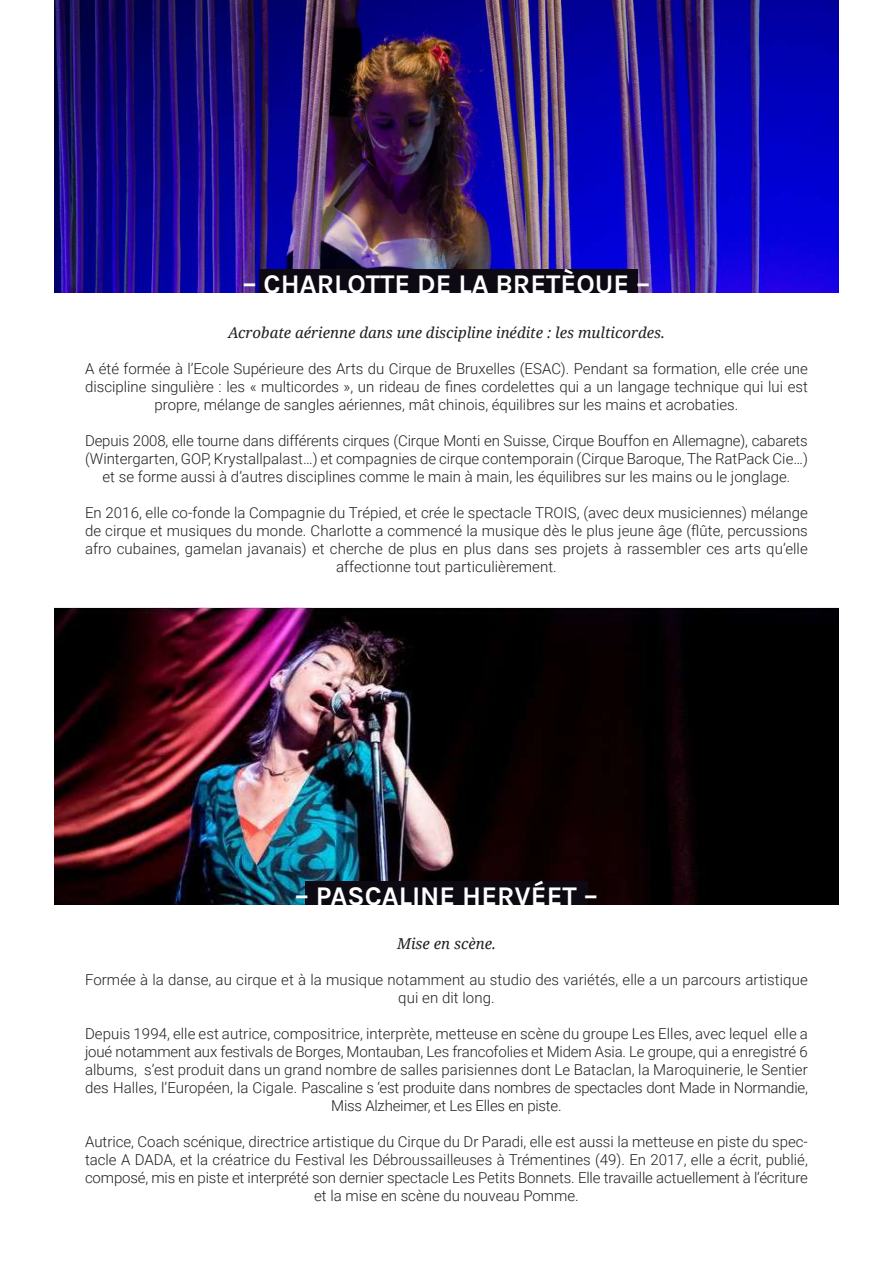
<style>
.page{position:relative;width:893px;height:1263px;background:#fff}
.page>*{position:absolute;margin:0;border:0;box-sizing:border-box;transform-origin:0 0}
.t1{font:700 27px "Karla";color:#fff}
.t2{font:300 15px/18px "Roboto";color:#231f20;text-align:center}
.t3{font:italic 15px "Noto Serif";color:#231f20}
</style>
<div class="page">
<img style="left:54px;top:608px;width:785px;height:296px">
<div style="left:305px;top:881px;width:283px;height:23px;background:#0d0a13"></div>
<img style="left:54px;top:0;width:785px;height:293px">
<div style="left:259px;top:269px;width:379px;height:24px;background:#0d0a13"></div>
<h1 class="t1" style="left:243px;top:268px;width:409px">– CHARLOTTE DE LA BRETÈQUE –</h1>
<p class="t3" style="left:228px;top:322px;width:438px">Acrobate aérienne dans une discipline inédite : les multicordes.</p>
<p class="t2" style="left:85px;top:359px;width:724px">A été formée à l’Ecole Supérieure des Arts du Cirque de Bruxelles (ESAC). Pendant sa formation, elle crée une discipline singulière : les « multicordes », un rideau de fines cordelettes qui a un langage technique qui lui est propre, mélange de sangles aériennes, mât chinois, équilibres sur les mains et acrobaties.</p>
<p class="t2" style="left:85px;top:431px;width:724px">Depuis 2008, elle tourne dans différents cirques (Cirque Monti en Suisse, Cirque Bouffon en Allemagne), cabarets (Wintergarten, GOP, Krystallpalast…) et compagnies de cirque contemporain (Cirque Baroque, The RatPack Cie…) et se forme aussi à d’autres disciplines comme le main à main, les équilibres sur les mains ou le jonglage.</p>
<p class="t2" style="left:85px;top:503px;width:724px">En 2016, elle co-fonde la Compagnie du Trépied, et crée le spectacle TROIS, (avec deux musiciennes) mélange de cirque et musiques du monde. Charlotte a commencé la musique dès le plus jeune âge (flûte, percussions afro cubaines, gamelan javanais) et cherche de plus en plus dans ses projets à rassembler ces arts qu’elle affectionne tout particulièrement.</p>
<h1 class="t1" style="left:295px;top:880px;width:305px">– PASCALINE HERVÉET –</h1>
<p class="t3" style="left:397px;top:933px;width:100px">Mise en scène.</p>
<p class="t2" style="left:85px;top:970px;width:724px">Formée à la danse, au cirque et à la musique notamment au studio des variétés, elle a un parcours artistique qui en dit long.</p>
<p class="t2" style="left:85px;top:1024px;width:724px">Depuis 1994, elle est autrice, compositrice, interprète, metteuse en scène du groupe Les Elles, avec lequel elle a joué notamment aux festivals de Borges, Montauban, Les francofolies et Midem Asia. Le groupe, qui a enregistré 6 albums, s’est produit dans un grand nombre de salles parisiennes dont Le Bataclan, la Maroquinerie, le Sentier des Halles, l’Européen, la Cigale. Pascaline s ‘est produite dans nombres de spectacles dont Made in Normandie, Miss Alzheimer, et Les Elles en piste.</p>
<p class="t2" style="left:85px;top:1132px;width:724px">Autrice, Coach scénique, directrice artistique du Cirque du Dr Paradi, elle est aussi la metteuse en piste du spec&shy;tacle A DADA, et la créatrice du Festival les Débroussailleuses à Trémentines (49). En 2017, elle a écrit, publié, composé, mis en piste et interprété son dernier spectacle Les Petits Bonnets. Elle travaille actuellement à l’écriture et la mise en scène du nouveau Pomme.</p>
</div>
